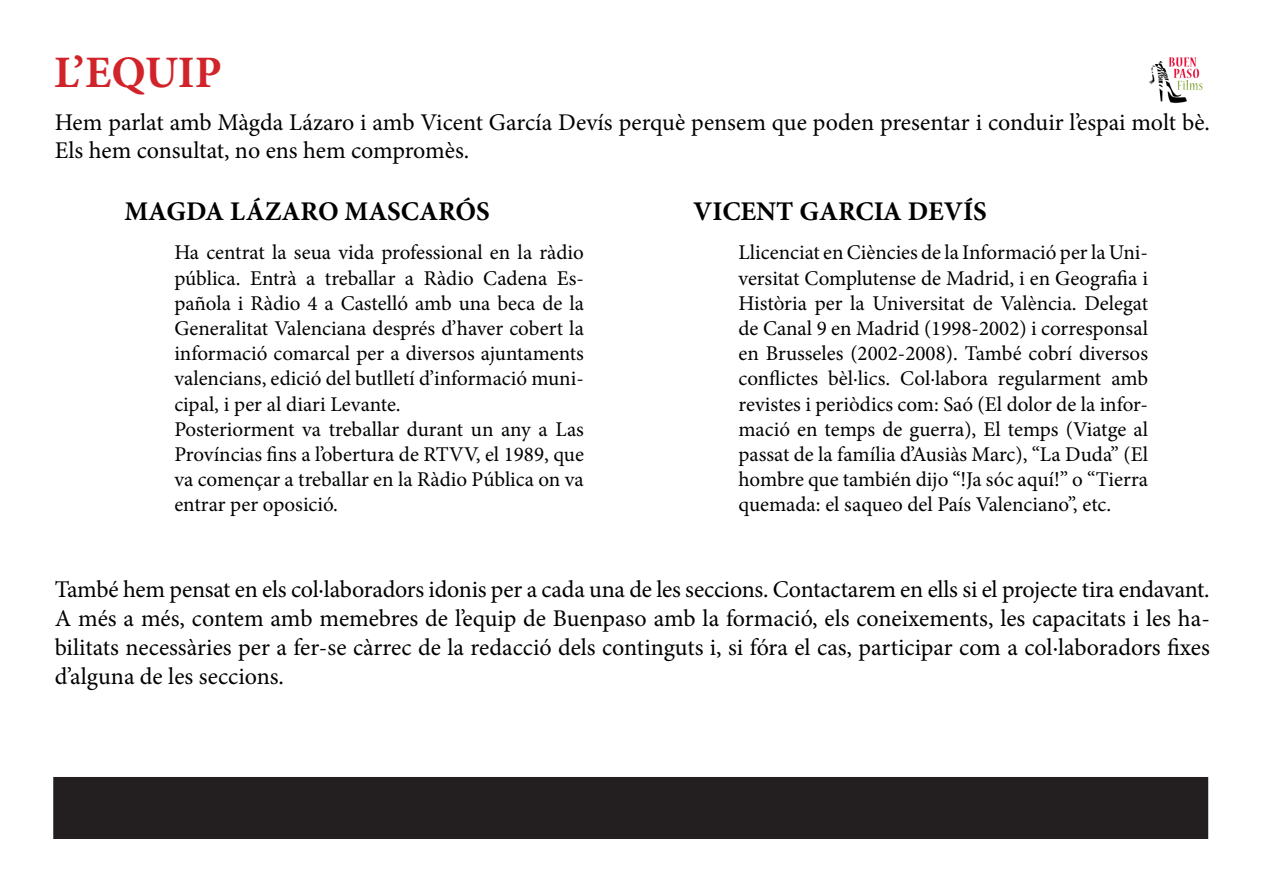
<style>
.page{position:relative;width:1263px;height:893px;background:#fff}
.page>*{position:absolute;margin:0;border:0;box-sizing:border-box;transform-origin:0 0}
.t1{font:700 45px "Minion Pro";color:#d1232a}
.t2{font:700 27px "Minion Pro";color:#000}
.t3{font:24px/28.8px "Minion Pro";letter-spacing:-.005em;color:#000}
.t4{font:21px/25.2px "Minion Pro";color:#000;text-align:justify}
</style>
<div class="page">
<img style="left:1149px;top:57px;width:54px;height:47px">
<div style="left:54px;top:778px;width:1153px;height:60px;background:#231f20"></div>
<div style="left:53px;top:777px;width:1155px;height:62px;border:2px solid #231f20"></div>
<p class="t1" style="left:54px;top:41px;width:169px">L’EQUIP</p>
<p class="t3" style="left:55px;top:108px;width:1157px">Hem parlat amb Màgda Lázaro i amb Vicent García Devís perquè pensem que poden presentar i conduir l’espai molt bè.<br>Els hem consultat, no ens hem compromès.</p>
<p class="t2" style="left:124px;top:192px;width:367px">MAGDA LÁZARO MASCARÓS</p>
<p class="t4" style="left:174px;top:240px;width:411px">Ha centrat la seua vida professional en la ràdio pública. Entrà a treballar a Ràdio Cadena Es&shy;pañola i Ràdio 4 a Castelló amb una beca de la Generalitat Valenciana després d’haver cobert la informació comarcal per a diversos ajuntaments valencians, edició del butlletí d’informació muni&shy;cipal, i per al diari Levante.</p>
<p class="t4" style="left:174px;top:416px;width:411px">Posteriorment va treballar durant un any a Las Províncias fins a l’obertura de RTVV, el 1989, que va començar a treballar en la Ràdio Pública on va entrar per oposició.</p>
<p class="t2" style="left:693px;top:192px;width:295px">VICENT GARCIA DEVÍS</p>
<p class="t4" style="left:738px;top:240px;width:411px">Llicenciat en Ciències de la Informació per la Uni&shy;versitat Complutense de Madrid, i en Geografia i Història per la Universitat de València. Delegat de Canal 9 en Madrid (1998-2002) i corresponsal en Brusseles (2002-2008). També cobrí diversos conflictes bèl·lics. Col·labora regularment amb revistes i periòdics com: Saó (El dolor de la infor&shy;mació en temps de guerra), El temps (Viatge al passat de la família d’Ausiàs Marc), “La Duda” (El hombre que también dijo “!Ja sóc aquí!” o “Tierra quemada: el saqueo del País Valenciano”, etc.</p>
<p class="t3" style="left:55px;top:575px;width:1156px">També hem pensat en els col·laboradors idonis per a cada una de les seccions. Contactarem en ells si el projecte tira endavant.</p>
<p class="t3" style="left:55px;top:604px;width:1157px;text-align:justify">A més a més, contem amb memebres de l’equip de Buenpaso amb la formació, els coneixements, les capacitats i les ha&shy;bilitats necessàries per a fer-se càrrec de la redacció dels continguts i, si fóra el cas, participar com a col·laboradors fixes d’alguna de les seccions.</p>
</div>
